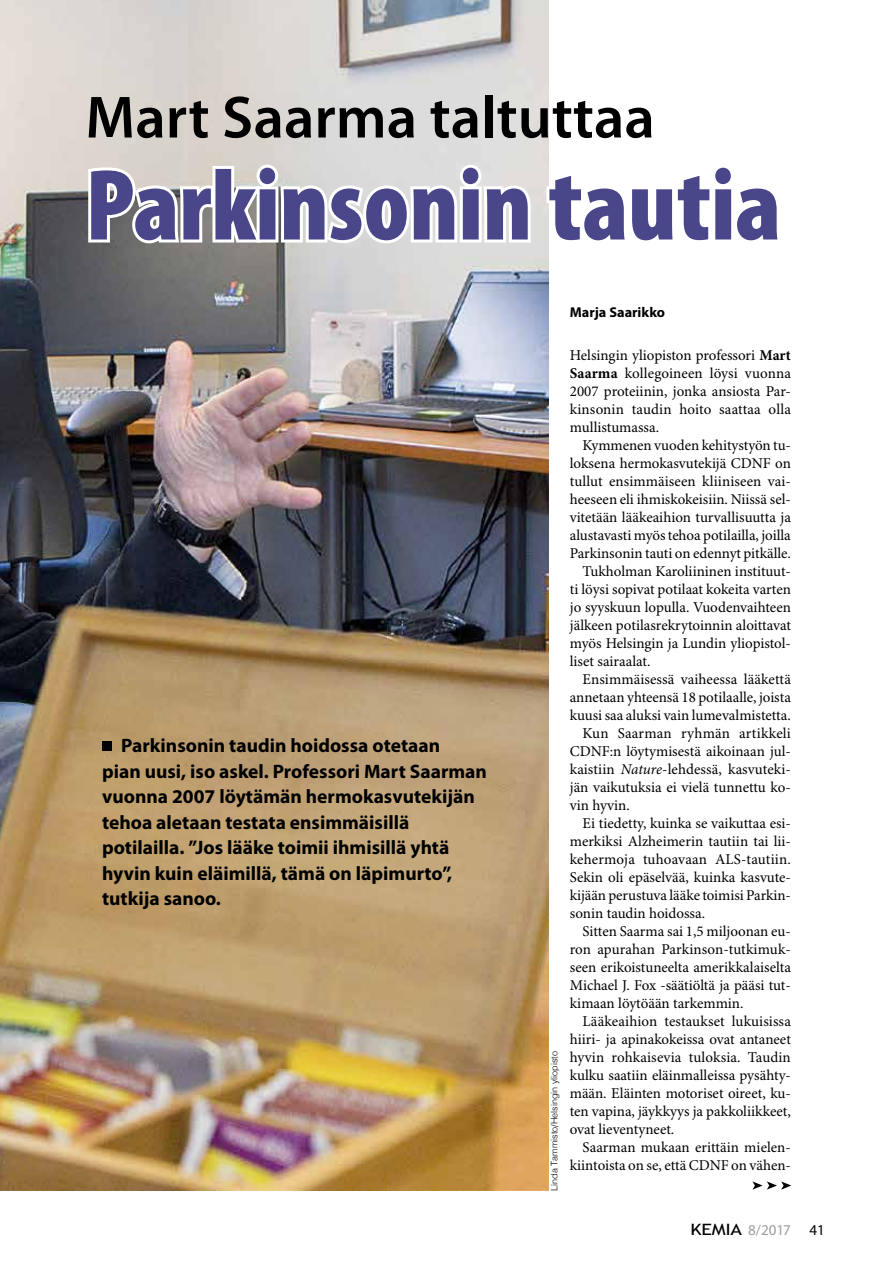
<style>
.page{position:relative;width:893px;height:1263px;background:#fff}
.page>*{position:absolute;margin:0;border:0;box-sizing:border-box;transform-origin:0 0}
.t1{font:900 condensed 102px "Myriad Pro";color:#49478a}
.t2{font:600 60px "Myriad Pro";color:#000}
.t3{font:700 19.5px/25.5px "Myriad Pro";color:#000}
.t4{font:15px/18px "Minion Pro";color:#000;text-align:justify}
.t5{font:15px "Myriad Pro";color:#9d9d9c}
.t6{font:700 14.25px "Myriad Pro";color:#000}
.t7{font:300 9px "Helvetica";color:#000}
.s1{font-weight:700}
.s2{font-style:italic}
.s3{font-family:"Trebuchet MS";font-size:15.6px;color:#000}
.s4{color:#000}
</style>
<div class="page">
<img style="left:0;top:0;width:549px;height:1191px">
<svg style="left:85px;top:162px;width:449px;height:84px"></svg>
<svg style="left:543px;top:162px;width:6px;height:86px"></svg>
<div style="left:102px;top:741px;width:9px;height:10px;background:#000"></div>
<svg style="left:752px;top:1181px;width:39px;height:8px"></svg>
<h2 class="t2" style="left:85px;top:84px;width:571px">Mart Saarma taltuttaa</h2>
<h1 class="t1" style="left:85px;top:149px;width:697px">Parkinsonin tautia</h1>
<p class="t3" style="left:102px;top:733px;width:386px;text-indent:19px">Parkinsonin taudin hoidossa otetaan<br>pian uusi, iso askel. Professori Mart Saarman vuonna 2007 löytämän hermokasvutekijän tehoa aletaan testata ensimmäisillä potilailla. ”Jos lääke toimii ihmisillä yhtä hyvin kuin eläimillä, tämä on läpimurto”, tutkija sanoo.</p>
<p class="t7" style="left:546px;top:1191px;width:141px;rotate:-90deg">Linda Tammisto/Helsingin yliopisto</p>
<p class="t6" style="left:570px;top:304px;width:97px">Marja Saarikko</p>
<p class="t4" style="left:570px;top:347px;width:223px">Helsingin yliopiston professori <span class="s1">Mart Saarma</span> kollegoineen löysi vuonna 2007 proteiinin, jonka ansiosta Par&shy;kinsonin taudin hoito saattaa olla mullistumassa.</p>
<p class="t4" style="left:583px;top:437px;width:210px">Kymmenen vuoden kehitystyön tu-</p>
<p class="t4" style="left:570px;top:455px;width:223px">loksena hermokasvutekijä CDNF on</p>
<p class="t4" style="left:570px;top:473px;width:223px">tullut ensimmäiseen kliiniseen vai-</p>
<p class="t4" style="left:570px;top:491px;width:223px">heeseen eli ihmiskokeisiin. Niissä sel-</p>
<p class="t4" style="left:570px;top:509px;width:223px">vitetään lääkeaihion turvallisuutta ja</p>
<p class="t4" style="left:570px;top:527px;width:223px">alustavasti myös tehoa potilailla, joilla</p>
<p class="t4" style="left:570px;top:545px;width:223px">Parkinsonin tauti on edennyt pitkälle.</p>
<p class="t4" style="left:583px;top:563px;width:210px">Tukholman Karoliininen instituut-</p>
<p class="t4" style="left:570px;top:581px;width:223px">ti löysi sopivat potilaat kokeita varten</p>
<p class="t4" style="left:570px;top:599px;width:223px">jo syyskuun lopulla. Vuodenvaihteen</p>
<p class="t4" style="left:570px;top:617px;width:223px">jälkeen potilasrekrytoinnin aloittavat</p>
<p class="t4" style="left:570px;top:635px;width:223px">myös Helsingin ja Lundin yliopistol-</p>
<p class="t4" style="left:570px;top:653px;width:82px">liset sairaalat.</p>
<p class="t4" style="left:583px;top:671px;width:210px">Ensimmäisessä vaiheessa lääkettä</p>
<p class="t4" style="left:570px;top:689px;width:223px">annetaan yhteensä 18 potilaalle, joista</p>
<p class="t4" style="left:570px;top:707px;width:223px">kuusi saa aluksi vain lumevalmistetta.</p>
<p class="t4" style="left:583px;top:725px;width:210px">Kun Saarman ryhmän artikkeli</p>
<p class="t4" style="left:570px;top:743px;width:223px">CDNF:n löytymisestä aikoinaan jul-</p>
<p class="t4" style="left:570px;top:761px;width:223px">kaistiin <span class="s2">Nature</span>-lehdessä, kasvuteki-</p>
<p class="t4" style="left:570px;top:779px;width:223px">jän vaikutuksia ei vielä tunnettu ko-</p>
<p class="t4" style="left:570px;top:797px;width:61px">vin hyvin.</p>
<p class="t4" style="left:583px;top:815px;width:210px">Ei tiedetty, kuinka se vaikuttaa esi-</p>
<p class="t4" style="left:570px;top:833px;width:223px">merkiksi Alzheimerin tautiin tai lii-</p>
<p class="t4" style="left:570px;top:851px;width:223px">kehermoja tuhoavaan ALS-tautiin.</p>
<p class="t4" style="left:570px;top:869px;width:223px">Sekin oli epäselvää, kuinka kasvute-</p>
<p class="t4" style="left:570px;top:887px;width:223px">kijään perustuva lääke toimisi Parkin-</p>
<p class="t4" style="left:570px;top:905px;width:137px">sonin taudin hoidossa.</p>
<p class="t4" style="left:583px;top:923px;width:210px">Sitten Saarma sai 1,5 miljoonan eu-</p>
<p class="t4" style="left:570px;top:941px;width:223px">ron apurahan Parkinson-tutkimuk-</p>
<p class="t4" style="left:570px;top:959px;width:223px">seen erikoistuneelta amerikkalaiselta</p>
<p class="t4" style="left:570px;top:977px;width:223px">Michael J. Fox -säätiöltä ja pääsi tut-</p>
<p class="t4" style="left:570px;top:995px;width:175px">kimaan löytöään tarkemmin.</p>
<p class="t4" style="left:583px;top:1013px;width:210px">Lääkeaihion testaukset lukuisissa</p>
<p class="t4" style="left:570px;top:1031px;width:223px">hiiri- ja apinakokeissa ovat antaneet</p>
<p class="t4" style="left:570px;top:1049px;width:223px">hyvin rohkaisevia tuloksia. Taudin</p>
<p class="t4" style="left:570px;top:1067px;width:223px">kulku saatiin eläinmalleissa pysähty-</p>
<p class="t4" style="left:570px;top:1085px;width:223px">mään. Eläinten motoriset oireet, ku-</p>
<p class="t4" style="left:570px;top:1103px;width:223px">ten vapina, jäykkyys ja pakkoliikkeet,</p>
<p class="t4" style="left:570px;top:1121px;width:106px">ovat lieventyneet.</p>
<p class="t4" style="left:583px;top:1139px;width:210px">Saarman mukaan erittäin mielen-</p>
<p class="t4" style="left:570px;top:1157px;width:223px">kiintoista on se, että CDNF on vähen-</p>
<p class="t5" style="left:690px;top:1220px;width:136px"><span class="s3">KEMIA</span> 8/2017 <span class="s4">41</span></p>
</div>
